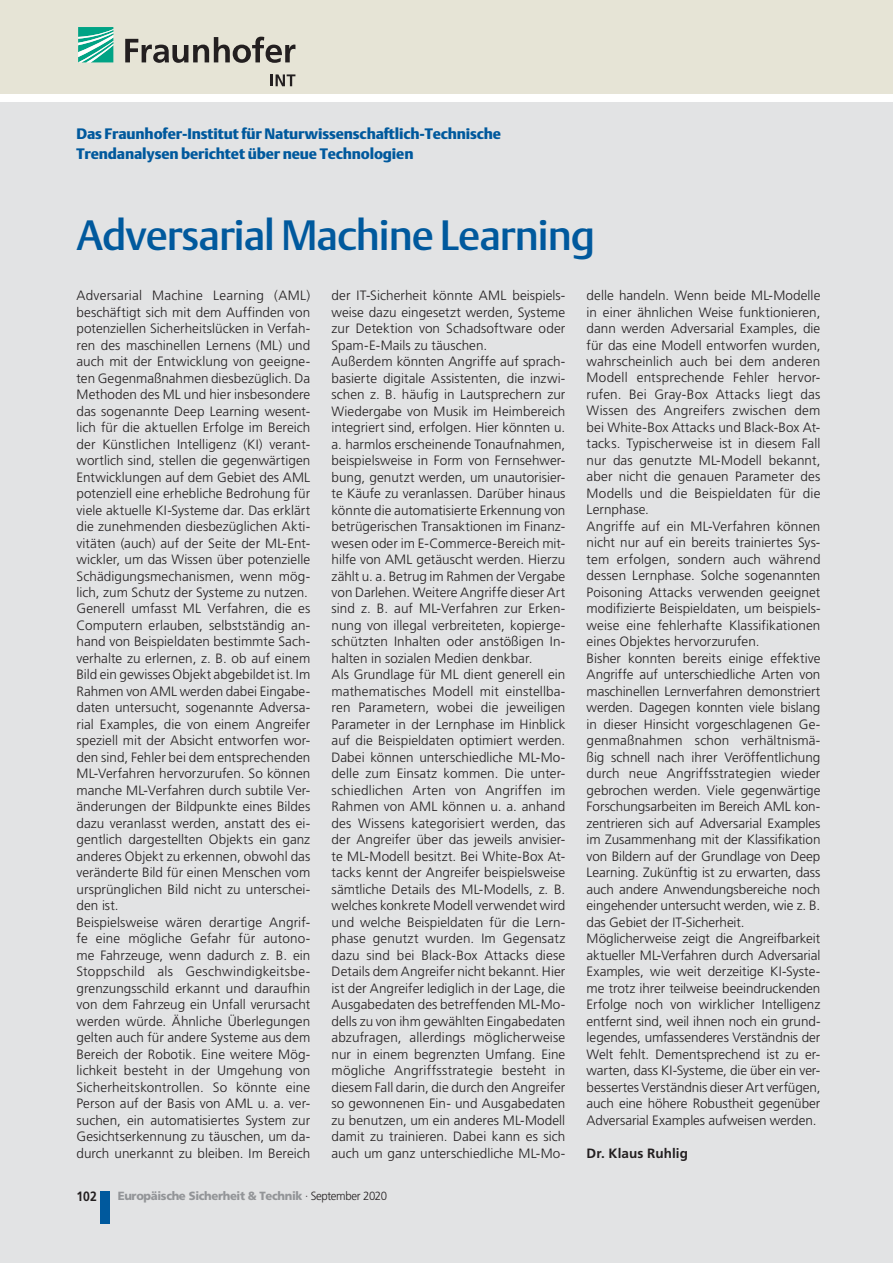
<style>
.page{position:relative;width:893px;height:1263px;background:#fff}
.page>*{position:absolute;margin:0;border:0;box-sizing:border-box;transform-origin:0 0}
.t1{font:42px "DTL Argo T Medium";letter-spacing:-.025em;color:#00599d}
.t2{font:15px/19.5px "DTL Argo ST Black";letter-spacing:-.01em;color:#00599d}
.t3{font:300 13.5px/16.5px "Frutiger LT Pro";color:#231f20}
.t4{font:700 13.5px "Frutiger";letter-spacing:.005em;color:#231f20}
.t5{font:700 13.5px "Frutiger";letter-spacing:.005em;color:#231f20;scale:.9 1}
.t6{font:900 11.85px "Frutiger";letter-spacing:-.03em;color:#939598;scale:.96 1}
.s1{font-family:"Frutiger LT Pro";font-weight:300;color:#231f20}
</style>
<div class="page">
<div style="left:0;top:102px;width:893px;height:1161px;background:#e2e3e4"></div>
<div style="left:0;top:0;width:893px;height:94px;background:#e6e4d6"></div>
<svg style="left:78px;top:27px;width:35px;height:35px"></svg>
<svg style="left:125px;top:37px;width:170px;height:26px"></svg>
<svg style="left:270px;top:74px;width:25px;height:12px"></svg>
<div style="left:101px;top:1191px;width:9px;height:33px;background:#00599d"></div>
<p class="t2" style="left:77px;top:126px;width:426px">Das Fraunhofer-Institut für Naturwissenschaftlich-Technische<br>Trendanalysen berichtet über neue Technologien</p>
<h1 class="t1" style="left:77px;top:218px;width:520px">Adversarial Machine Learning</h1>
<p class="t3" style="left:332px;top:288px;width:235px">der IT-Sicherheit könnte AML beispiels&shy;weise dazu eingesetzt werden, Systeme zur Detektion von Schadsoftware oder Spam-E-Mails zu täuschen.<br>Außerdem könnten Angriffe auf sprach&shy;basierte digitale Assistenten, die inzwi&shy;schen z. B. häufig in Lautsprechern zur Wiedergabe von Musik im Heimbereich integriert sind, erfolgen. Hier könnten u. a. harmlos erscheinende Tonaufnahmen, beispielsweise in Form von Fernsehwer&shy;bung, genutzt werden, um unautorisier&shy;te Käufe zu veranlassen. Darüber hinaus könnte die automatisierte Erkennung von betrügerischen Transaktionen im Finanz&shy;wesen oder im E-Commerce-Bereich mit&shy;hilfe von AML getäuscht werden. Hierzu zählt u. a. Betrug im Rahmen der Vergabe von Darlehen. Weitere Angriffe dieser Art sind z. B. auf ML-Verfahren zur Erken&shy;nung von illegal verbreiteten, kopierge&shy;schützten Inhalten oder anstößigen In&shy;halten in sozialen Medien denkbar.<br>Als Grundlage für ML dient generell ein mathematisches Modell mit einstellba&shy;ren Parametern, wobei die jeweiligen Parameter in der Lernphase im Hinblick auf die Beispieldaten optimiert werden.<br>Dabei können unterschiedliche ML-Mo&shy;delle zum Einsatz kommen. Die unter&shy;schiedlichen Arten von Angriffen im Rahmen von AML können u. a. anhand des Wissens kategorisiert werden, das der Angreifer über das jeweils anvisier&shy;te ML-Modell besitzt. Bei White-Box At&shy;tacks kennt der Angreifer beispielsweise sämtliche Details des ML-Modells, z. B. welches konkrete Modell verwendet wird und welche Beispieldaten für die Lern&shy;phase genutzt wurden. Im Gegensatz dazu sind bei Black-Box Attacks diese Details dem Angreifer nicht bekannt. Hier ist der Angreifer lediglich in der Lage, die Ausgabedaten des betreffenden ML-Mo&shy;dells zu von ihm gewählten Eingabedaten abzufragen, allerdings möglicherweise nur in einem begrenzten Umfang. Eine mögliche Angriffsstrategie besteht in diesem Fall darin, die durch den Angreifer so gewonnenen Ein- und Ausgabedaten zu benutzen, um ein anderes ML-Modell damit zu trainieren. Dabei kann es sich auch um ganz unterschiedliche ML-Mo-</p>
<p class="t5" style="left:77px;top:1191px;width:24px">102</p>
<p class="t6" style="left:118px;top:1191px;width:282px">Europäische Sicherheit &amp; Technik <span class="s1">· September 2020</span></p>
<p class="t3" style="left:77px;top:288px;width:235px">Adversarial Machine Learning (AML) beschäftigt sich mit dem Auffinden von potenziellen Sicherheitslücken in Verfah&shy;ren des maschinellen Lernens (ML) und auch mit der Entwicklung von geeigne&shy;ten Gegenmaßnahmen diesbezüglich. Da Methoden des ML und hier insbesondere das sogenannte Deep Learning wesent&shy;lich für die aktuellen Erfolge im Bereich der Künstlichen Intelligenz (KI) verant&shy;wortlich sind, stellen die gegenwärtigen Entwicklungen auf dem Gebiet des AML potenziell eine erhebliche Bedrohung für viele aktuelle KI-Systeme dar. Das erklärt die zunehmenden diesbezüglichen Akti&shy;vitäten (auch) auf der Seite der ML-Ent&shy;wickler, um das Wissen über potenzielle Schädigungsmechanismen, wenn mög&shy;lich, zum Schutz der Systeme zu nutzen.<br>Generell umfasst ML Verfahren, die es Computern erlauben, selbstständig an&shy;hand von Beispieldaten bestimmte Sach&shy;verhalte zu erlernen, z. B. ob auf einem Bild ein gewisses Objekt abgebildet ist. Im Rahmen von AML werden dabei Eingabe&shy;daten untersucht, sogenannte Adversa&shy;rial Examples, die von einem Angreifer speziell mit der Absicht entworfen wor&shy;den sind, Fehler bei dem entsprechenden ML-Verfahren hervorzurufen. So können manche ML-Verfahren durch subtile Ver&shy;änderungen der Bildpunkte eines Bildes dazu veranlasst werden, anstatt des ei&shy;gentlich dargestellten Objekts ein ganz anderes Objekt zu erkennen, obwohl das veränderte Bild für einen Menschen vom ursprünglichen Bild nicht zu unterschei&shy;den ist.<br>Beispielsweise wären derartige Angrif&shy;fe eine mögliche Gefahr für autono&shy;me Fahrzeuge, wenn dadurch z. B. ein Stoppschild als Geschwindigkeitsbe&shy;grenzungsschild erkannt und daraufhin von dem Fahrzeug ein Unfall verursacht werden würde. Ähnliche Überlegungen gelten auch für andere Systeme aus dem Bereich der Robotik. Eine weitere Mög&shy;lichkeit besteht in der Umgehung von Sicherheitskontrollen. So könnte eine Person auf der Basis von AML u. a. ver&shy;suchen, ein automatisiertes System zur Gesichtserkennung zu täuschen, um da&shy;durch unerkannt zu bleiben. Im Bereich</p>
<p class="t3" style="left:587px;top:288px;width:235px">delle handeln. Wenn beide ML-Modelle in einer ähnlichen Weise funktionieren, dann werden Adversarial Examples, die für das eine Modell entworfen wurden, wahrscheinlich auch bei dem anderen Modell entsprechende Fehler hervor&shy;rufen. Bei Gray-Box Attacks liegt das Wissen des Angreifers zwischen dem bei White-Box Attacks und Black-Box At&shy;tacks. Typischerweise ist in diesem Fall nur das genutzte ML-Modell bekannt, aber nicht die genauen Parameter des Modells und die Beispieldaten für die Lernphase.<br>Angriffe auf ein ML-Verfahren können nicht nur auf ein bereits trainiertes Sys&shy;tem erfolgen, sondern auch während dessen Lernphase. Solche sogenannten Poisoning Attacks verwenden geeignet modifizierte Beispieldaten, um beispiels&shy;weise eine fehlerhafte Klassifikationen eines Objektes hervorzurufen.<br>Bisher konnten bereits einige effektive Angriffe auf unterschiedliche Arten von maschinellen Lernverfahren demonstriert werden. Dagegen konnten viele bislang in dieser Hinsicht vorgeschlagenen Ge&shy;genmaßnahmen schon verhältnismä&shy;ßig schnell nach ihrer Veröffentlichung durch neue Angriffsstrategien wieder gebrochen werden. Viele gegenwärtige Forschungsarbeiten im Bereich AML kon&shy;zentrieren sich auf Adversarial Examples im Zusammenhang mit der Klassifikation von Bildern auf der Grundlage von Deep Learning. Zukünftig ist zu erwarten, dass auch andere Anwendungsbereiche noch eingehender untersucht werden, wie z. B. das Gebiet der IT-Sicherheit.<br>Möglicherweise zeigt die Angreifbarkeit aktueller ML-Verfahren durch Adversarial Examples, wie weit derzeitige KI-Syste&shy;me trotz ihrer teilweise beeindruckenden Erfolge noch von wirklicher Intelligenz entfernt sind, weil ihnen noch ein grund&shy;legendes, umfassenderes Verständnis der Welt fehlt. Dementsprechend ist zu er&shy;warten, dass KI-Systeme, die über ein ver&shy;bessertes Verständnis dieser Art verfügen, auch eine höhere Robustheit gegenüber Adversarial Examples aufweisen werden.</p>
<p class="t4" style="left:587px;top:1147px;width:103px">Dr. Klaus Ruhlig</p>
</div>
